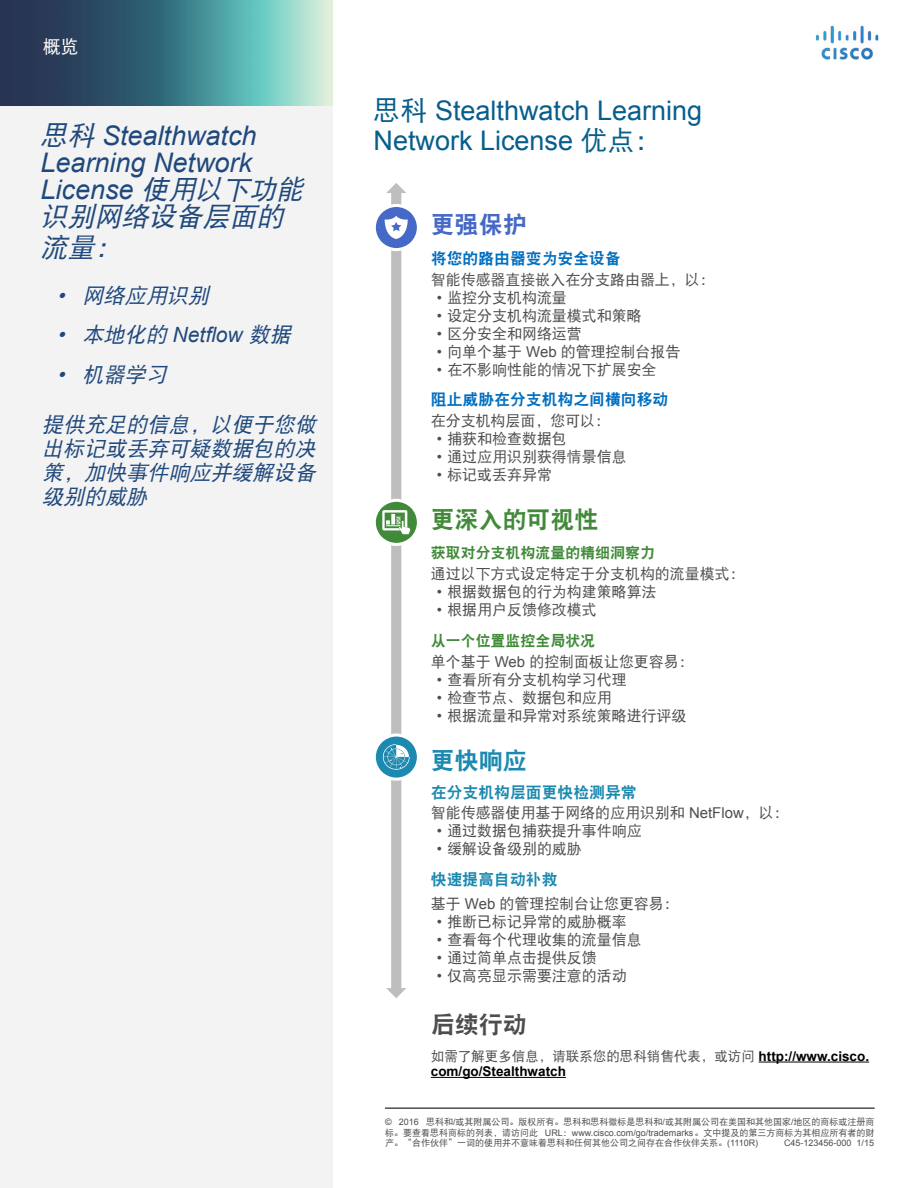
<style>
.page{position:relative;width:918px;height:1188px;background:#fff}
.page>*{position:absolute;margin:0;border:0;box-sizing:border-box;transform-origin:0 0}
.Paragraph_Style17{font:italic 27px/27px "Arial";color:#1f487c}
.Paragraph_Style2{font:27px/30px "Arial";color:#075e8d}
.Paragraph_Style17-2{font:italic 27px "DF Hei W5";color:#1f487c}
.Paragraph_Style24{font:24px "DF Hei W9";color:#408a39}
.Paragraph_Style24-2{font:24px "DF Hei W9";color:#4669c7}
.Paragraph_Style6{font:24px "DF Hei W9";color:#1c89b0}
.Paragraph_Style11{font:24px "DF Hei W9";color:#4d4d4d}
.Paragraph_Style23{font:italic 21px/23.9px "DF Hei W5";color:#1f487c;text-align:justify}
.Paragraph_Style21{font:italic 21px "Arial";color:#1f487c}
.Paragraph_Style20{font:italic 21px "DF Hei W5";color:#1f487c}
.Paragraph_Style22{font:italic 21px "DF Hei W5";color:#1f487c}
.Paragraph_Style1{font:18px "DF Hei W5";color:#fff}
.Paragraph_Style27{font:15.9px "DF Hei W9";color:#006fc0}
.Paragraph_Style1-2{font:15.9px "DF Hei W9";color:#1c89b0}
.Paragraph_Style13{font:15.9px "DF Hei W9";color:#006fc0}
.Paragraph_Style27-2{font:15.9px "DF Hei W9";color:#1c89b0}
.Paragraph_Style25{font:15px "DF Hei W5";color:#4d4d4d}
.Paragraph_Style13-2{font:15px "DF Hei W5";color:#4d4d4d}
.Paragraph_Style13-3{font:15px "DF Hei W9";color:#408a39}
.Paragraph_Style26{font:15px "DF Hei W5";color:#4d4d4d}
.Paragraph_Style28{font:15px "DF Hei W5";color:#4d4d4d}
.Paragraph_Style30{font:15px "DF Hei W5";color:#4d4d4d}
.Paragraph_Style29{font:15px "DF Hei W5";color:#4d4d4d}
.Paragraph_Style31{font:700 13.5px/15.5px "Arial";color:#000}
.Paragraph_Style1-3{font:9px/10.5px "DF Hei W5";color:#4d4d4d;text-align:justify}
.Paragraph_Style1-4{font:9px "Arial";color:#4d4d4d}
.s1{font-family:"DF Hei W5"}
.s2{font-family:"Arial"}
.s3{font-family:"DF Hei W5";font-weight:400;color:#4d4d4d}
</style>
<div class="page">
<img style="left:0;top:0;width:333px;height:106px">
<svg style="left:375px;top:183px;width:42px;height:815px"></svg>
<img style="left:815px;top:25px;width:64px;height:35px">
<div style="left:0;top:106px;width:333px;height:1082px;background:#f3f3f3"></div>
<hr style="left:759px;top:1062px;width:110px;height:1px;background:#000">
<hr style="left:431px;top:1077px;width:135px;height:1px;background:#000">
<hr style="left:385px;top:1107px;width:490px;height:2px;background:#4d4d4d">
<p class="Paragraph_Style1" style="left:43px;top:37px;width:37px">概览</p>
<p class="Paragraph_Style17" style="left:40px;top:123px;width:270px"><span class="s1">思科</span>Stealthwatch<br>Learning Network<br>License <span class="s1">使用以下功能识别网络设备层面的</span></p>
<p class="Paragraph_Style17-2" style="left:40px;top:234px;width:89px">流量：</p>
<p class="Paragraph_Style20" style="left:57px;top:285px;width:158px"><span class="s2">•</span> 网络应用识别</p>
<p class="Paragraph_Style21" style="left:57px;top:322px;width:240px">• <span class="s1">本地化的</span>Netflow <span class="s1">数据</span></p>
<p class="Paragraph_Style22" style="left:57px;top:363px;width:116px"><span class="s2">•</span> 机器学习</p>
<p class="Paragraph_Style23" style="left:42px;top:413px;width:280px">提供充足的信息，以便于您做出标记或丢弃可疑数据包的决策，加快事件响应并缓解设备级别的威胁</p>
<p class="Paragraph_Style2" style="left:374px;top:96px;width:330px"><span class="s1">思科</span> Stealthwatch Learning<br>Network License <span class="s1">优点：</span></p>
<p class="Paragraph_Style24-2" style="left:431px;top:212px;width:97px">更强保护</p>
<p class="Paragraph_Style13" style="left:431px;top:250px;width:192px">将您的路由器变为安全设备</p>
<p class="Paragraph_Style13-2" style="left:431px;top:272px;width:285px">智能传感器直接嵌入在分支路由器上，以：</p>
<p class="Paragraph_Style25" style="left:437px;top:290px;width:132px"><span class="s2">•</span> 监控分支机构流量</p>
<p class="Paragraph_Style25" style="left:437px;top:308px;width:206px"><span class="s2">•</span> 设定分支机构流量模式和策略</p>
<p class="Paragraph_Style25" style="left:437px;top:326px;width:146px"><span class="s2">•</span> 区分安全和网络运营</p>
<p class="Paragraph_Style25" style="left:437px;top:344px;width:245px"><span class="s2">•</span> 向单个基于 <span class="s2">Web</span> 的管理控制台报告</p>
<p class="Paragraph_Style26" style="left:437px;top:362px;width:221px"><span class="s2">•</span> 在不影响性能的情况下扩展安全</p>
<p class="Paragraph_Style27" style="left:431px;top:392px;width:239px">阻止威胁在分支机构之间横向移动</p>
<p class="Paragraph_Style13-2" style="left:431px;top:413px;width:181px">在分支机构层面，您可以：</p>
<p class="Paragraph_Style25" style="left:437px;top:431px;width:132px"><span class="s2">•</span> 捕获和检查数据包</p>
<p class="Paragraph_Style25" style="left:437px;top:449px;width:191px"><span class="s2">•</span> 通过应用识别获得情景信息</p>
<p class="Paragraph_Style28" style="left:437px;top:467px;width:117px"><span class="s2">•</span> 标记或丢弃异常</p>
<p class="Paragraph_Style24" style="left:431px;top:507px;width:169px">更深入的可视性</p>
<p class="Paragraph_Style13-3" style="left:431px;top:545px;width:226px">获取对分支机构流量的精细洞察力</p>
<p class="Paragraph_Style13-2" style="left:431px;top:566px;width:315px">通过以下方式设定特定于分支机构的流量模式：</p>
<p class="Paragraph_Style25" style="left:437px;top:584px;width:221px"><span class="s2">•</span> 根据数据包的行为构建策略算法</p>
<p class="Paragraph_Style29" style="left:437px;top:602px;width:161px"><span class="s2">•</span> 根据用户反馈修改模式</p>
<p class="Paragraph_Style13-3" style="left:431px;top:633px;width:166px">从一个位置监控全局状况</p>
<p class="Paragraph_Style13-2" style="left:431px;top:654px;width:264px">单个基于 <span class="s2">Web</span> 的控制面板让您更容易：</p>
<p class="Paragraph_Style25" style="left:437px;top:672px;width:191px"><span class="s2">•</span> 查看所有分支机构学习代理</p>
<p class="Paragraph_Style25" style="left:437px;top:690px;width:176px"><span class="s2">•</span> 检查节点、数据包和应用</p>
<p class="Paragraph_Style28" style="left:437px;top:708px;width:251px"><span class="s2">•</span> 根据流量和异常对系统策略进行评级</p>
<p class="Paragraph_Style6" style="left:431px;top:748px;width:97px">更快响应</p>
<p class="Paragraph_Style1-2" style="left:431px;top:785px;width:207px">在分支机构层面更快检测异常</p>
<p class="Paragraph_Style13-2" style="left:431px;top:806px;width:359px">智能传感器使用基于网络的应用识别和 <span class="s2">NetFlow</span>，以：</p>
<p class="Paragraph_Style25" style="left:437px;top:823px;width:206px"><span class="s2">•</span> 通过数据包捕获提升事件响应</p>
<p class="Paragraph_Style26" style="left:437px;top:841px;width:146px"><span class="s2">•</span> 缓解设备级别的威胁</p>
<p class="Paragraph_Style27-2" style="left:431px;top:871px;width:128px">快速提高自动补救</p>
<p class="Paragraph_Style13-2" style="left:431px;top:896px;width:249px">基于 <span class="s2">Web</span> 的管理控制台让您更容易：</p>
<p class="Paragraph_Style25" style="left:437px;top:914px;width:191px"><span class="s2">•</span> 推断已标记异常的威胁概率</p>
<p class="Paragraph_Style25" style="left:437px;top:932px;width:206px"><span class="s2">•</span> 查看每个代理收集的流量信息</p>
<p class="Paragraph_Style25" style="left:437px;top:950px;width:161px"><span class="s2">•</span> 通过简单点击提供反馈</p>
<p class="Paragraph_Style30" style="left:437px;top:968px;width:191px"><span class="s2">•</span> 仅高亮显示需要注意的活动</p>
<p class="Paragraph_Style11" style="left:431px;top:1013px;width:97px">后续行动</p>
<p class="Paragraph_Style31" style="left:431px;top:1049px;width:440px"><span class="s3">如需了解更多信息，请联系您的思科销售代表，或访问</span> http://www.cisco. com/go/Stealthwatch</p>
<p class="Paragraph_Style1-3" style="left:385px;top:1117px;width:491px"><span class="s2">© 2016</span> 思科和<span class="s2">/</span>或其附属公司。版权所有。思科和思科徽标是思科和<span class="s2">/</span>或其附属公司在美国和其他国家<span class="s2">/</span>地区的商标或注册商标。要查看思科商标的列表，请访问此 <span class="s2">URL</span>：<span class="s2">www.cisco.com/go/trademarks</span>。文中提及的第三方商标为其相应所有者的财产。“合作伙伴”一词的使用并不意味着思科和任何其他公司之间存在合作伙伴关系。<span class="s2">(1110R)</span></p>
<p class="Paragraph_Style1-4" style="left:784px;top:1137px;width:92px">C45-123456-000 1/15</p>
</div>
